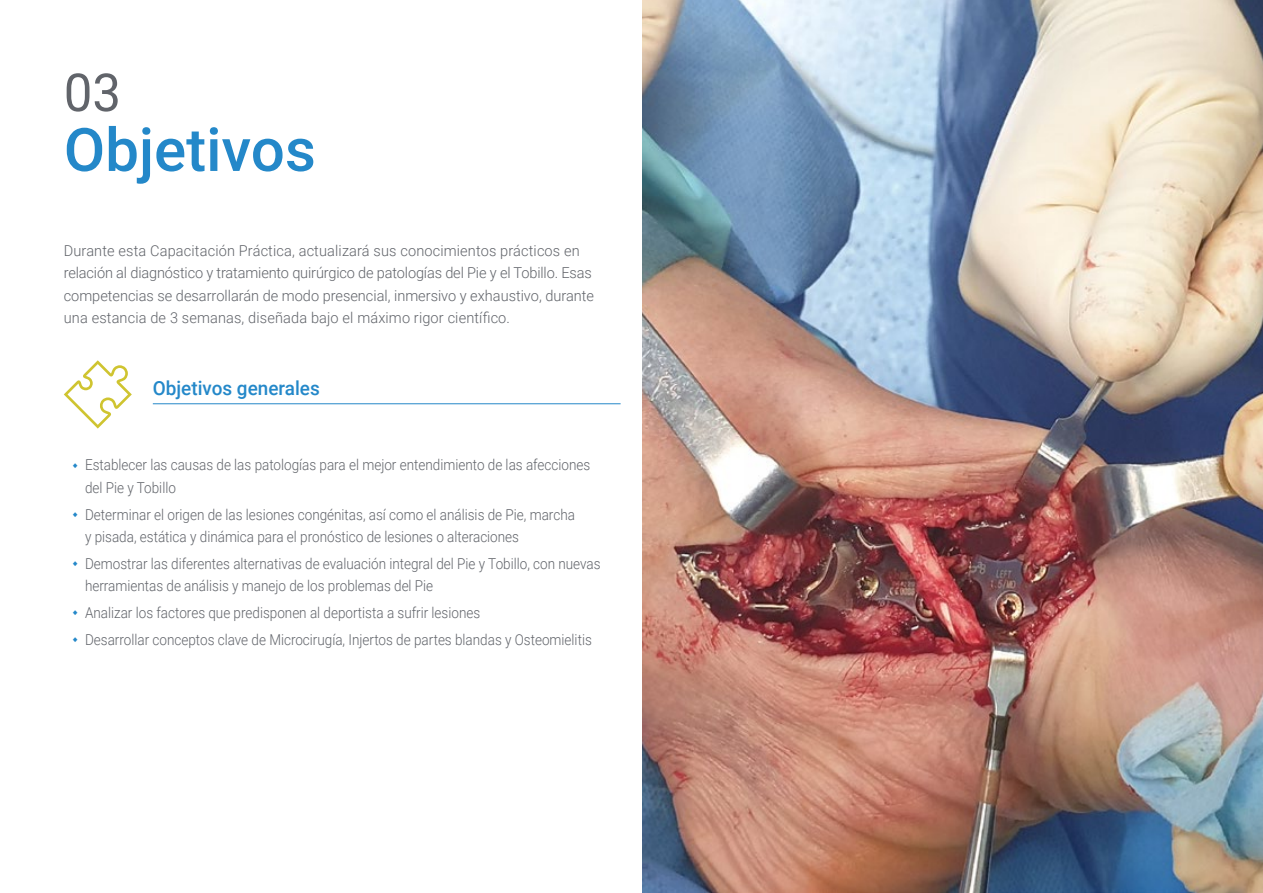
<style>
.page{position:relative;width:1263px;height:893px;background:#fff}
.page>*{position:absolute;margin:0;border:0;box-sizing:border-box;transform-origin:0 0}
.t1{font:500 60px "Roboto";color:#2488c9}
.t2{font:52.5px "Roboto";color:#61646a}
.t3{font:500 19.5px "Roboto";color:#2488c9}
.t4{font:300 15px/22.5px "Roboto";color:#61646a;scale:.9 1}
.t5{font:300 15px/22.5px "Roboto";color:#61646a}
</style>
<div class="page">
<hr style="left:153px;top:403px;width:468px;height:1px;background:#2488c9">
<svg style="left:64px;top:360px;width:68px;height:69px"></svg>
<img style="left:642px;top:0;width:621px;height:893px">
<h2 class="t2" style="left:64px;top:56px;width:59px">03</h2>
<h1 class="t1" style="left:64px;top:108px;width:254px">Objetivos</h1>
<p class="t5" style="left:64px;top:239px;width:532px">Durante esta Capacitación Práctica, actualizará sus conocimientos prácticos en relación al diagnóstico y tratamiento quirúrgico de patologías del Pie y el Tobillo. Esas competencias se desarrollarán de modo presencial, inmersivo y exhaustivo, durante una estancia de 3 semanas, diseñada bajo el máximo rigor científico.</p>
<h3 class="t3" style="left:153px;top:375px;width:169px">Objetivos generales</h3>
<p class="t4" style="left:85px;top:453px;width:563px">Establecer las causas de las patologías para el mejor entendimiento de las afecciones del Pie y Tobillo</p>
<p class="t4" style="left:85px;top:503px;width:546px">Determinar el origen de las lesiones congénitas, así como el análisis de Pie, marcha y pisada, estática y dinámica para el pronóstico de lesiones o alteraciones</p>
<p class="t4" style="left:85px;top:552px;width:574px">Demostrar las diferentes alternativas de evaluación integral del Pie y Tobillo, con nuevas herramientas de análisis y manejo de los problemas del Pie</p>
<p class="t4" style="left:85px;top:599px;width:565px;line-height:26.7px">Analizar los factores que predisponen al deportista a sufrir lesiones<br>Desarrollar conceptos clave de Microcirugía, Injertos de partes blandas y Osteomielitis</p>
</div>
